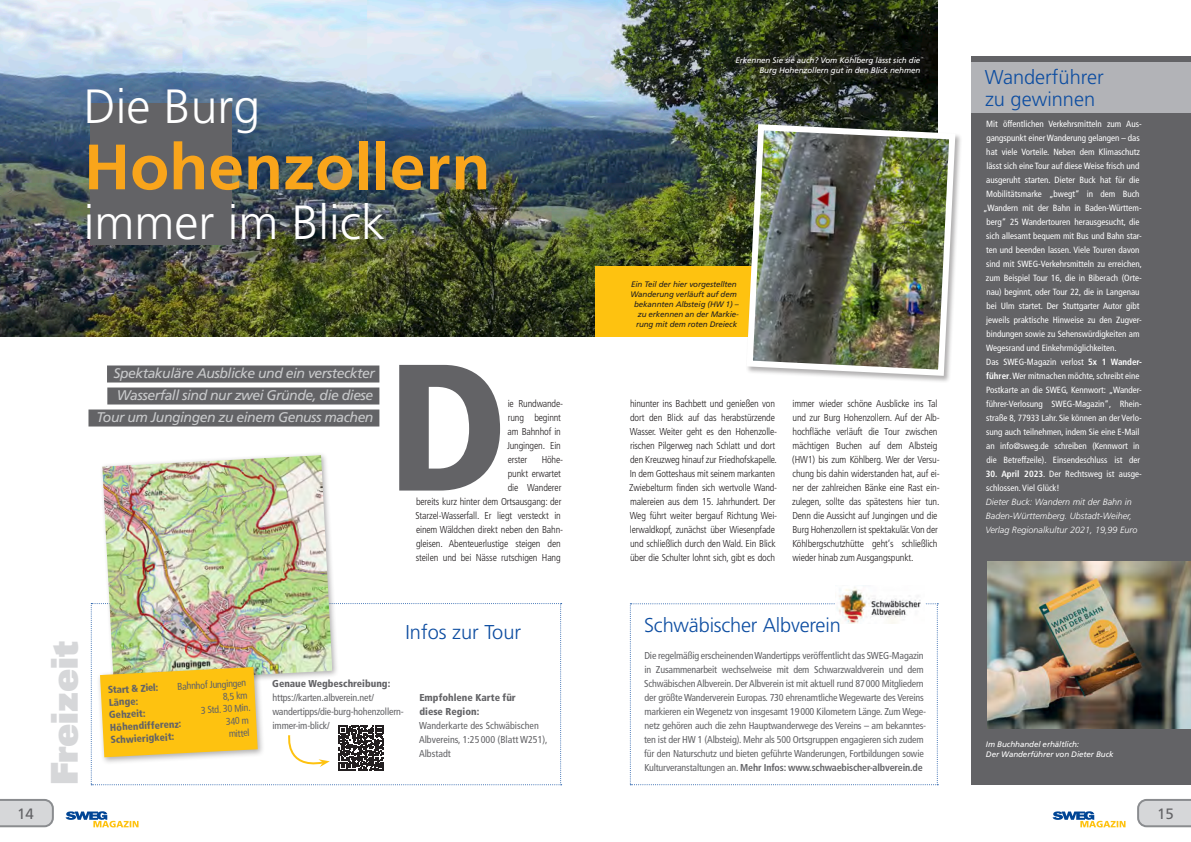
<style>
.page{position:relative;width:1191px;height:842px;background:#fff}
.page>*{position:absolute;margin:0;border:0;box-sizing:border-box;transform-origin:0 0}
.t1{font:900 condensed 180px "Frutiger LT Std";color:#636366}
.t2{font:700 64px "Frutiger LT Std";color:#f9a51b}
.t3{font:300 48px "Frutiger LT Std";color:#fff}
.t4{font:37px "Univers LT Std X Black";color:#d6d7d9}
.t5{font:300 20px/22px "Frutiger LT Std";color:#0d4da1}
.t6{font:15px "Frutiger LT Std";color:#636366}
.t7{font:italic 14px/22px "Frutiger LT Std";letter-spacing:-.035em;color:#c8c9cb;text-align:right}
.t8{font:300 condensed 10px/14px "Frutiger LT Std";letter-spacing:-.015em;color:#231f20}
.t9{font:condensed 10px/14px "Frutiger LT Std";letter-spacing:-.015em;color:#636366}
.t10{font:900 condensed 10px/14px "Frutiger LT Std";color:#636366}
.t11{font:condensed 9px/14px "Frutiger LT Std";color:#fff}
.t12{font:italic 300 9px/14px "Frutiger LT Std";color:#fff}
.t13{font:italic 8px/10px "Frutiger LT Std";letter-spacing:-.01em;color:#fff;text-align:right}
.t14{font:italic 8px/10px "Frutiger LT Std";letter-spacing:-.015em;color:#231f20;text-align:right}
.s1{font-weight:700}
</style>
<div class="page">
<svg style="left:0;top:799px;width:54px;height:28px;background:#cbccce"></svg>
<svg style="left:1137px;top:799px;width:54px;height:28px;background:#cbccce"></svg>
<svg style="left:1052px;top:811px;width:73px;height:16px"></svg>
<svg style="left:66px;top:811px;width:72px;height:16px"></svg>
<img style="left:0;top:0;width:937px;height:337px">
<div style="left:595px;top:267px;width:197px;height:70px;background:#fec210"></div>
<div style="left:107px;top:365px;width:272px;height:17px;background:#636366"></div>
<div style="left:107px;top:387px;width:272px;height:17px;background:#636366"></div>
<div style="left:88px;top:409px;width:291px;height:17px;background:#636366"></div>
<div style="left:971px;top:57px;width:220px;height:728px;background:#636366"></div>
<div style="left:971px;top:62px;width:220px;height:51px;background:#b2b3b7"></div>
<img style="left:102px;top:455px;width:230px;height:148px">
<img style="left:91px;top:603px;width:470px;height:182px">
<div style="left:91px;top:103px;width:141px;height:142px;background:#636366"></div>
<div style="left:723px;top:44px;width:209px;height:43px;background:#231f20;opacity:.75"></div>
<div style="left:745px;top:123px;width:217px;height:260px;background:#231f20;opacity:.35"></div>
<img style="left:743px;top:121px;width:215px;height:258px">
<svg style="left:630px;top:603px;width:308px;height:182px"></svg>
<img style="left:987px;top:561px;width:204px;height:168px">
<img style="left:835px;top:585px;width:89px;height:39px">
<h3 class="t3" style="left:84px;top:80px;width:178px">Die Burg</h3>
<h2 class="t2" style="left:84px;top:129px;width:408px">Hohenzollern</h2>
<h3 class="t3" style="left:84px;top:196px;width:303px">immer im Blick</h3>
<h3 class="t7" style="left:97px;top:362px;width:280px">Spektakuläre Ausblicke und ein versteckter<br>Wasserfall sind nur zwei Gründe, die diese<br>Tour um Jungingen zu einem Genuss machen</h3>
<h1 class="t1" style="left:387px;top:320px;width:122px">D</h1>
<p class="t8" style="left:507px;top:397px;width:58px">ie Rundwande&shy;rung beginnt am Bahnhof in<br>Jungingen. Ein erster</p>
<p class="t8" style="left:415px;top:453px;width:149px;text-align:right">Höhe-<br>punkt erwartet<br>die Wanderer<br>bereits kurz hinter dem Ortsausgang: der<br>Starzel-Wasserfall. Er liegt versteckt in einem Wäldchen direkt neben den Bahn&shy;gleisen. Abenteuerlustige steigen den steilen und bei Nässe rutschigen Hang</p>
<h3 class="t4" style="left:40px;top:785px;width:145px;rotate:-90deg">Freizeit</h3>
<p class="t10" style="left:108px;top:683px;width:52px;rotate:-3deg">Start &amp; Ziel:</p>
<p class="t9" style="left:177px;top:679px;width:70px;rotate:-3deg">Bahnhof Jungingen</p>
<p class="t10" style="left:108px;top:695px;width:31px;rotate:-3deg">Länge:</p>
<p class="t9" style="left:222px;top:689px;width:26px;rotate:-3deg">8,5 km</p>
<p class="t9" style="left:200px;top:703px;width:51px;rotate:-3deg">3 Std. 30 Min.</p>
<p class="t10" style="left:109px;top:708px;width:38px;rotate:-3deg">Gehzeit:</p>
<p class="t10" style="left:110px;top:720px;width:73px;rotate:-3deg">Höhendifferenz:</p>
<p class="t9" style="left:226px;top:714px;width:25px;rotate:-3deg">340 m</p>
<p class="t10" style="left:110px;top:733px;width:65px;rotate:-3deg">Schwierigkeit:</p>
<p class="t9" style="left:228px;top:727px;width:22px;rotate:-3deg">mittel</p>
<h3 class="t5" style="left:405px;top:621px;width:117px">Infos zur Tour</h3>
<p class="t10" style="left:272px;top:677px;width:119px">Genaue Wegbeschreibung:</p>
<p class="t9" style="left:272px;top:691px;width:133px">https://karten.albverein.net/ wandertipps/die-burg-hohenzollern&shy;immer-im-blick/</p>
<p class="t10" style="left:419px;top:691px;width:98px">Empfohlene Karte für diese Region:</p>
<p class="t9" style="left:419px;top:719px;width:130px">Wanderkarte des Schwäbischen<br>Albvereins, 1:25 000 (Blatt W251),<br>Albstadt</p>
<p class="t13" style="left:735px;top:55px;width:186px">Erkennen Sie sie auch? Vom Köhlberg lässt sich die<br>Burg Hohenzollern gut in den Blick nehmen</p>
<p class="t14" style="left:630px;top:279px;width:110px">Ein Teil der hier vorgestellten<br>Wanderung verläuft auf dem bekannten Albsteig (HW 1) – zu erkennen an der Markie&shy;rung mit dem roten Dreieck</p>
<p class="t8" style="left:629px;top:397px;width:149px">hinunter ins Bachbett und genießen von dort den Blick auf das herabstürzende Wasser. Weiter geht es den Hohenzolle&shy;rischen Pilgerweg nach Schlatt und dort den Kreuzweg hinauf zur Friedhofskapelle.<br>In dem Gotteshaus mit seinem markanten Zwiebelturm finden sich wertvolle Wand&shy;malereien aus dem 15. Jahrhundert. Der Weg führt weiter bergauf Richtung Wei&shy;lerwaldkopf, zunächst über Wiesenpfade und schließlich durch den Wald. Ein Blick über die Schulter lohnt sich, gibt es doch</p>
<p class="t8" style="left:792px;top:397px;width:149px">immer wieder schöne Ausblicke ins Tal und zur Burg Hohenzollern. Auf der Alb&shy;hochfläche verläuft die Tour zwischen mächtigen Buchen auf dem Albsteig (HW1) bis zum Köhlberg. Wer der Versu&shy;chung bis dahin widerstanden hat, auf ei&shy;ner der zahlreichen Bänke eine Rast ein&shy;zulegen, sollte das spätestens hier tun.<br>Denn die Aussicht auf Jungingen und die Burg Hohenzollern ist spektakulär. Von der Köhlbergschutzhütte geht‘s schließlich wieder hinab zum Ausgangspunkt.</p>
<h3 class="t5" style="left:644px;top:615px;width:198px">Schwäbischer Albverein</h3>
<p class="t9" style="left:644px;top:649px;width:283px">Die regelmäßig erscheinenden Wandertipps veröffentlicht das SWEG-Magazin in Zusammenarbeit wechselweise mit dem Schwarzwaldverein und dem Schwäbischen Albverein. Der Albverein ist mit aktuell rund 87000 Mitgliedern der größte Wanderverein Europas. 730 ehrenamtliche Wegewarte des Vereins markieren ein Wegenetz von insgesamt 19000 Kilometern Länge. Zum Wege&shy;netz gehören auch die zehn Hauptwanderwege des Vereins – am bekanntes&shy;ten ist der HW 1 (Albsteig). Mehr als 500 Ortsgruppen engagieren sich zudem für den Naturschutz und bieten geführte Wanderungen, Fortbildungen sowie Kulturveranstaltungen an. <span class="s1">Mehr Infos: www.schwaebischer-albverein.de</span></p>
<h3 class="t5" style="left:984px;top:66px;width:120px">Wanderführer zu gewinnen</h3>
<p class="t11" style="left:986px;top:117px;width:157px">Mit öffentlichen Verkehrsmitteln zum Aus-</p>
<p class="t11" style="left:986px;top:131px;width:155px">gangspunkt einer Wanderung gelangen – das</p>
<p class="t11" style="left:986px;top:145px;width:155px">hat viele Vorteile. Neben dem Klimaschutz</p>
<p class="t11" style="left:986px;top:159px;width:155px">lässt sich eine Tour auf diese Weise frisch und</p>
<p class="t11" style="left:986px;top:173px;width:155px">ausgeruht starten. Dieter Buck hat für die</p>
<p class="t11" style="left:986px;top:187px;width:155px">Mobilitätsmarke „bwegt“ in dem Buch</p>
<p class="t11" style="left:983px;top:201px;width:160px">„Wandern mit der Bahn in Baden-Württem-</p>
<p class="t11" style="left:986px;top:215px;width:155px">berg“ 25 Wandertouren herausgesucht, die</p>
<p class="t11" style="left:986px;top:229px;width:157px">sich allesamt bequem mit Bus und Bahn star-</p>
<p class="t11" style="left:986px;top:243px;width:155px">ten und beenden lassen. Viele Touren davon</p>
<p class="t11" style="left:986px;top:257px;width:157px">sind mit SWEG-Verkehrsmitteln zu erreichen,</p>
<p class="t11" style="left:986px;top:271px;width:157px">zum Beispiel Tour 16, die in Biberach (Orte-</p>
<p class="t11" style="left:986px;top:285px;width:155px">nau) beginnt, oder Tour 22, die in Langenau</p>
<p class="t11" style="left:986px;top:299px;width:155px">bei Ulm startet. Der Stuttgarter Autor gibt</p>
<p class="t11" style="left:986px;top:313px;width:157px">jeweils praktische Hinweise zu den Zugver-</p>
<p class="t11" style="left:986px;top:327px;width:155px">bindungen sowie zu Sehenswürdigkeiten am</p>
<p class="t11" style="left:986px;top:341px;width:132px">Wegesrand und Einkehrmöglichkeiten.</p>
<p class="t11" style="left:986px;top:355px;width:157px">Das SWEG-Magazin verlost <span class="s1">5x 1 Wander-</span></p>
<p class="t11" style="left:986px;top:369px;width:155px"><span class="s1">führer</span>. Wer mitmachen möchte, schreibt eine</p>
<p class="t11" style="left:986px;top:383px;width:157px">Postkarte an die SWEG, Kennwort: „Wander-</p>
<p class="t11" style="left:986px;top:397px;width:157px">führer-Verlosung SWEG-Magazin“, Rhein-</p>
<p class="t11" style="left:986px;top:411px;width:157px">straße 8, 77933 Lahr. Sie können an der Verlo-</p>
<p class="t11" style="left:986px;top:425px;width:155px">sung auch teilnehmen, indem Sie eine E-Mail</p>
<p class="t11" style="left:986px;top:439px;width:155px">an info@sweg.de schreiben (Kennwort in</p>
<p class="t11" style="left:986px;top:453px;width:155px">die Betreffzeile). Einsendeschluss ist der</p>
<p class="t11" style="left:986px;top:467px;width:157px"><span class="s1">30. April 2023</span>. Der Rechtsweg ist ausge&shy;schlossen. Viel Glück!</p>
<p class="t12" style="left:985px;top:495px;width:154px">Dieter Buck: Wandern mit der Bahn in<br>Baden-Württemberg. Ubstadt-Weiher,<br>Verlag Regionalkultur 2021, 19,99 Euro</p>
<p class="t13" style="left:986px;top:739px;width:129px;text-align:left">Im Buchhandel erhältlich:<br>Der Wanderführer von Dieter Buck</p>
<h3 class="t6" style="left:17px;top:805px;width:18px">14</h3>
<h3 class="t6" style="left:1157px;top:805px;width:18px">15</h3>
</div>
